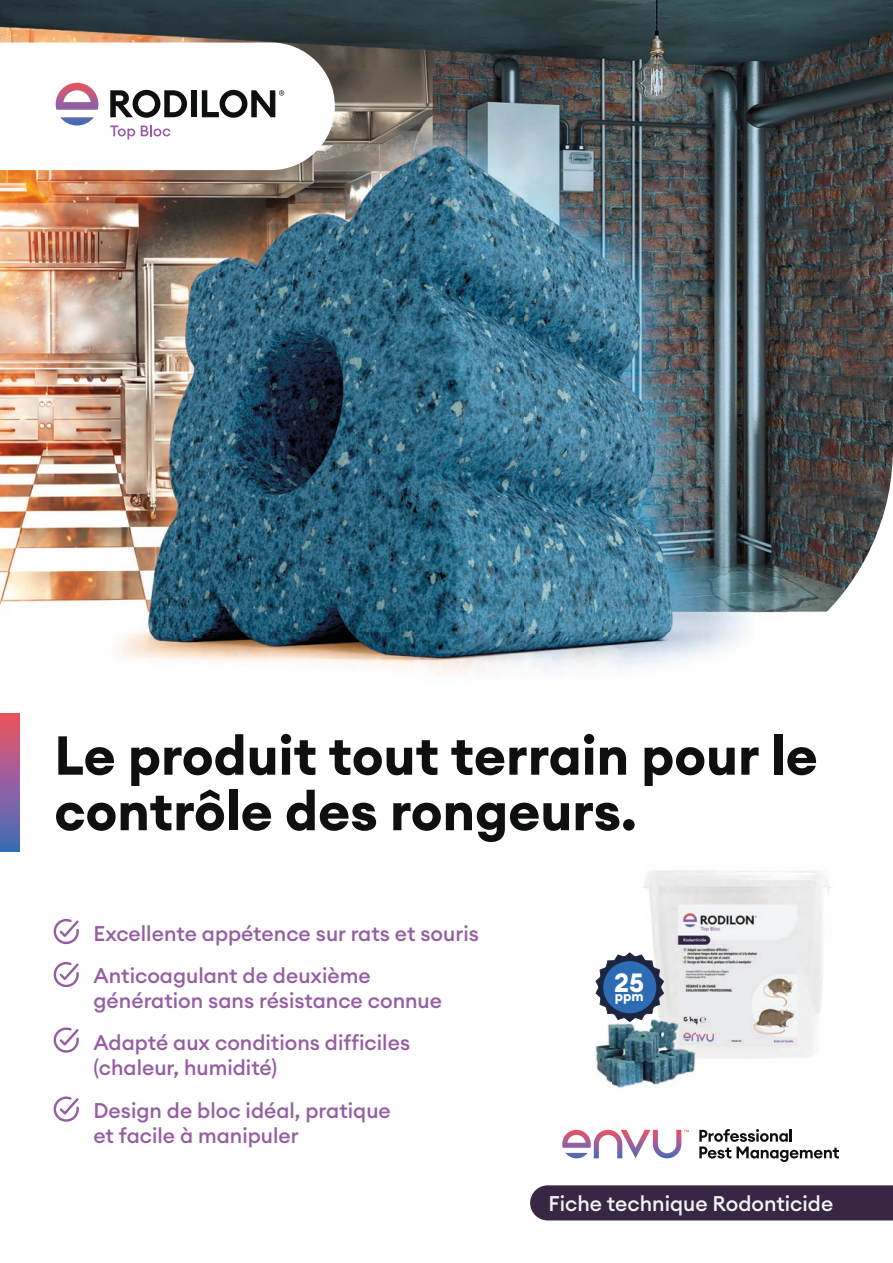
<style>
.page{position:relative;width:893px;height:1263px;background:#fff}
.page>*{position:absolute;margin:0;border:0;box-sizing:border-box;transform-origin:0 0}
.t1{font:700 54px/55.5px "Euclid Circular A";color:#0e100f}
.t2{font:700 26.1px "Euclid Circular A";color:#fff}
.t3{font:500 21px/42.2px "Euclid Circular A";color:#955ea3}
.t4{font:500 21px "Euclid Circular A";color:#f5f4f5}
.t5{font:700 13.65px "Euclid Circular A";color:#fff}
</style>
<div class="page">
<img style="left:643px;top:871px;width:188px;height:192px">
<img style="left:0;top:0;width:787px;height:632px">
<img style="left:787px;top:0;width:53px;height:613px">
<img style="left:839px;top:0;width:54px;height:597px">
<img style="left:117px;top:632px;width:559px;height:41px">
<img style="left:595px;top:1019px;width:100px;height:69px">
<svg style="left:595px;top:952px;width:69px;height:70px"></svg>
<img style="left:617px;top:1019px;width:25px;height:3px">
<svg style="left:53px;top:918px;width:26px;height:27px"></svg>
<svg style="left:53px;top:962px;width:26px;height:26px"></svg>
<svg style="left:53px;top:1027px;width:26px;height:26px"></svg>
<svg style="left:53px;top:1096px;width:26px;height:26px"></svg>
<div style="left:530px;top:1185px;width:363px;height:35px;background:#372644"></div>
<svg style="left:699px;top:1129px;width:140px;height:33px"></svg>
<svg style="left:562px;top:1130px;width:127px;height:28px"></svg>
<svg style="left:0;top:714px;width:19px;height:137px;background:#966095"></svg>
<svg style="left:0;top:43px;width:335px;height:127px"></svg>
<h1 class="t1" style="left:54px;top:728px;width:765px">Le produit tout terrain pour le contrôle des rongeurs.</h1>
<p class="t3" style="left:94px;top:912px;width:387px">Excellente appétence sur rats et souris<br>Anticoagulant de deuxième</p>
<p class="t3" style="left:94px;top:979px;width:350px">génération sans résistance connue<br>Adapté aux conditions difficiles</p>
<p class="t3" style="left:94px;top:1047px;width:299px">(chaleur, humidité)<br>Design de bloc idéal, pratique</p>
<p class="t3" style="left:94px;top:1114px;width:207px">et facile à manipuler</p>
<p class="t2" style="left:614px;top:966px;width:32px">25</p>
<p class="t5" style="left:615px;top:987px;width:30px">ppm</p>
<p class="t4" style="left:549px;top:1189px;width:286px">Fiche technique Rodonticide</p>
</div>
